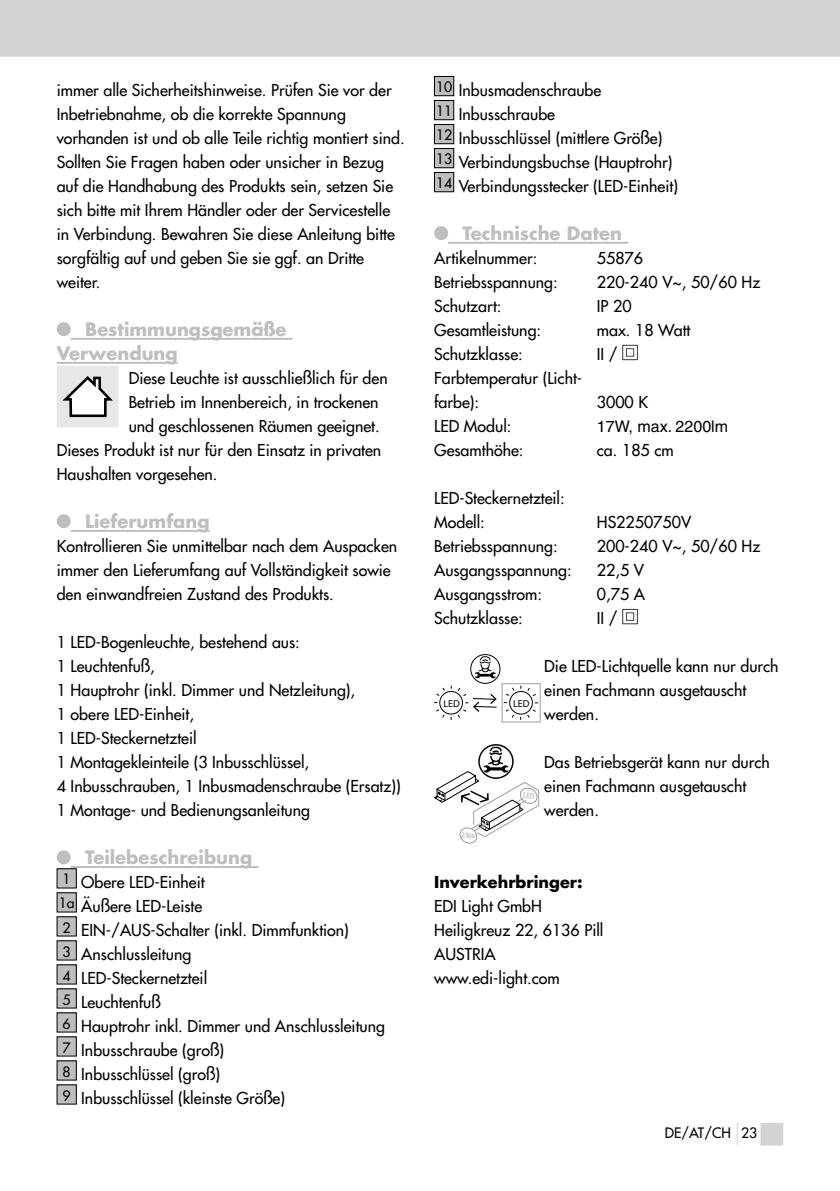
<style>
.page{position:relative;width:840px;height:1191px;background:#fff}
.page>*{position:absolute;margin:0;border:0;box-sizing:border-box;transform-origin:0 0}
.t1{font:700 18px/24px "Futura";color:#bcbec0}
.t2{font:16px/24px "Futura";color:#000}
.t3{font:700 16px "Futura";color:#000}
.t4{font:16px "Helvetica CE";color:#000}
.t5{font:14px "Futura";color:#000}
.t6{font:10px "Myriad Pro";color:#000}
.t7{font:7.2px "Myriad Pro";color:#9e9e9c;scale:.95 1}
</style>
<div class="page">
<div style="left:760px;top:1123px;width:22px;height:22px;background:#d1d3d4"></div>
<div style="left:0;top:0;width:839px;height:57px;background:#d1d3d4"></div>
<hr style="left:71px;top:338px;width:221px;height:2px;background:#bcbec0">
<hr style="left:57px;top:362px;width:121px;height:2px;background:#bcbec0">
<hr style="left:71px;top:530px;width:138px;height:2px;background:#bcbec0">
<hr style="left:71px;top:866px;width:187px;height:2px;background:#bcbec0">
<div style="left:58px;top:323px;width:12px;height:12px;background:#bcbec0;border-radius:50%"></div>
<div style="left:57px;top:322px;width:14px;height:14px;border:2px solid #bcbec0;border-radius:50%"></div>
<div style="left:58px;top:367px;width:59px;height:59px;background:#e6e7e8"></div>
<svg style="left:62px;top:376px;width:51px;height:41px"></svg>
<div style="left:57px;top:366px;width:61px;height:61px;border:2px solid #e6e7e8"></div>
<div style="left:58px;top:515px;width:12px;height:12px;background:#bcbec0;border-radius:50%"></div>
<div style="left:57px;top:514px;width:14px;height:14px;border:2px solid #bcbec0;border-radius:50%"></div>
<div style="left:58px;top:851px;width:12px;height:12px;background:#bcbec0;border-radius:50%"></div>
<div style="left:57px;top:850px;width:14px;height:14px;border:2px solid #bcbec0;border-radius:50%"></div>
<div style="left:57px;top:868px;width:19px;height:20px;background:#bcbec0"></div>
<div style="left:57px;top:868px;width:20px;height:20px;border:1px solid #000"></div>
<div style="left:57px;top:892px;width:19px;height:20px;background:#bcbec0"></div>
<div style="left:57px;top:892px;width:20px;height:20px;border:1px solid #000"></div>
<div style="left:57px;top:916px;width:19px;height:20px;background:#bcbec0"></div>
<div style="left:57px;top:916px;width:20px;height:20px;border:1px solid #000"></div>
<div style="left:57px;top:940px;width:19px;height:20px;background:#bcbec0"></div>
<div style="left:57px;top:940px;width:20px;height:20px;border:1px solid #000"></div>
<div style="left:57px;top:964px;width:19px;height:20px;background:#bcbec0"></div>
<div style="left:57px;top:964px;width:20px;height:20px;border:1px solid #000"></div>
<div style="left:57px;top:988px;width:19px;height:20px;background:#bcbec0"></div>
<div style="left:57px;top:1012px;width:19px;height:20px;background:#bcbec0"></div>
<div style="left:57px;top:1036px;width:19px;height:20px;background:#bcbec0"></div>
<div style="left:57px;top:1060px;width:19px;height:20px;background:#bcbec0"></div>
<div style="left:57px;top:1084px;width:19px;height:20px;background:#bcbec0"></div>
<hr style="left:448px;top:242px;width:180px;height:2px;background:#bcbec0">
<div style="left:434px;top:76px;width:19px;height:20px;background:#bcbec0"></div>
<div style="left:434px;top:76px;width:20px;height:20px;border:1px solid #000"></div>
<div style="left:434px;top:100px;width:19px;height:20px;background:#bcbec0"></div>
<div style="left:434px;top:100px;width:20px;height:20px;border:1px solid #000"></div>
<div style="left:434px;top:124px;width:19px;height:20px;background:#bcbec0"></div>
<div style="left:434px;top:124px;width:20px;height:20px;border:1px solid #000"></div>
<div style="left:434px;top:148px;width:19px;height:20px;background:#bcbec0"></div>
<div style="left:434px;top:148px;width:20px;height:20px;border:1px solid #000"></div>
<div style="left:434px;top:172px;width:19px;height:20px;background:#bcbec0"></div>
<div style="left:434px;top:172px;width:20px;height:20px;border:1px solid #000"></div>
<div style="left:435px;top:227px;width:12px;height:12px;background:#bcbec0;border-radius:50%"></div>
<div style="left:434px;top:226px;width:14px;height:14px;border:2px solid #bcbec0;border-radius:50%"></div>
<svg style="left:622px;top:345px;width:15px;height:15px"></svg>
<svg style="left:622px;top:609px;width:15px;height:15px"></svg>
<svg style="left:434px;top:654px;width:104px;height:66px"></svg>
<div style="left:501px;top:683px;width:39px;height:39px;border:1px solid #9e9e9c"></div>
<div style="left:478px;top:744px;width:35px;height:35px;border:1px solid #000;border-radius:50%"></div>
<svg style="left:434px;top:747px;width:105px;height:97px"></svg>
<p class="t2" style="left:57px;top:78px;width:349px">immer alle Sicherheitshinweise. Prüfen Sie vor der Inbetriebnahme, ob die korrekte Spannung vorhanden ist und ob alle Teile richtig montiert sind.<br>Sollten Sie Fragen haben oder unsicher in Bezug auf die Handhabung des Produkts sein, setzen Sie sich bitte mit Ihrem Händler oder der Servicestelle in Verbindung. Bewahren Sie diese Anleitung bitte sorgfältig auf und geben Sie sie ggf. an Dritte weiter.</p>
<p class="t1" style="left:57px;top:317px;width:231px;text-indent:28px">Bestimmungsgemäße<br>Verwendung</p>
<p class="t2" style="left:129px;top:366px;width:260px">Diese Leuchte ist ausschließlich für den</p>
<p class="t2" style="left:129px;top:390px;width:251px">Betrieb im Innenbereich, in trockenen</p>
<p class="t2" style="left:129px;top:414px;width:252px">und geschlossenen Räumen geeignet.</p>
<p class="t2" style="left:57px;top:438px;width:326px">Dieses Produkt ist nur fü r den Einsatz in privaten</p>
<p class="t2" style="left:57px;top:462px;width:162px">Haushalten vorgesehen.</p>
<p class="t1" style="left:85px;top:509px;width:126px">Lieferumfang</p>
<p class="t2" style="left:57px;top:534px;width:342px">Kontrollieren Sie unmittelbar nach dem Auspacken immer den Lieferumfang auf Vollständigkeit sowie den einwandfreien Zustand des Produkts.</p>
<p class="t2" style="left:57px;top:630px;width:345px">1 LED-Bogenleuchte, bestehend aus:<br>1 Leuchtenfuß,<br>1 Hauptrohr (inkl. Dimmer und Netzleitung),<br>1 obere LED-Einheit,<br>1 LED-Steckernetzteil<br>1 Montagekleinteile (3 Inbusschlüssel,<br>4 Inbusschrauben, 1 Inbusmadenschraube (Ersatz))<br>1 Montage- und Bedienungsanleitung</p>
<p class="t1" style="left:85px;top:845px;width:168px">Teilebeschreibung</p>
<p class="t2" style="left:59px;top:870px;width:327px"><sup>1</sup> Obere LED-Einheit<br><sup>1a</sup> Äußere LED-Leiste<br><sup>2</sup> EIN-/AUS-Schalter (inkl. Dimmfunktion)<br><sup>3</sup> Anschlussleitung<br><sup>4</sup> LED-Steckernetzteil<br><sup>5</sup> Leuchtenfuß<br><sup>6</sup> Hauptrohr inkl. Dimmer und Anschlussleitung<br><sup>7</sup> Inbusschraube (groß)<br><sup>8</sup> Inbusschlüssel (groß)<br><sup>9</sup> Inbusschlüssel (kleinste Größe)</p>
<p class="t2" style="left:436px;top:78px;width:243px"><sup>10</sup> Inbusmadenschraube<br><sup>11</sup> Inbusschraube<br><sup>12</sup> Inbusschlüssel (mittlere Größe)<br><sup>13</sup> Verbindungsbuchse (Hauptrohr)<br><sup>14</sup> Verbindungsstecker (LED-Einheit)</p>
<p class="t1" style="left:462px;top:221px;width:161px">Technische Daten</p>
<p class="t2" style="left:434px;top:246px;width:104px">Artikelnummer:</p>
<p class="t2" style="left:596px;top:246px;width:48px">55876</p>
<p class="t2" style="left:434px;top:270px;width:125px">Betriebsspannung:</p>
<p class="t2" style="left:596px;top:270px;width:165px">220-240 V~, 50/60 Hz</p>
<p class="t2" style="left:434px;top:294px;width:69px">Schutzart:</p>
<p class="t2" style="left:596px;top:294px;width:36px">IP 20</p>
<p class="t2" style="left:434px;top:318px;width:108px">Gesamtleistung:</p>
<p class="t2" style="left:596px;top:318px;width:95px">max. 18 Watt</p>
<p class="t2" style="left:434px;top:342px;width:90px">Schutzklasse:</p>
<p class="t2" style="left:596px;top:342px;width:22px">II /</p>
<p class="t2" style="left:434px;top:366px;width:149px">Farbtemperatur (Licht&shy;farbe):</p>
<p class="t2" style="left:596px;top:390px;width:53px">3000 K</p>
<p class="t2" style="left:434px;top:414px;width:79px">LED Modul:</p>
<p class="t4" style="left:596px;top:417px;width:133px">17W, max. 2200lm</p>
<p class="t2" style="left:434px;top:438px;width:91px">Gesamthöhe:</p>
<p class="t2" style="left:596px;top:438px;width:78px">ca. 185 cm</p>
<p class="t2" style="left:434px;top:486px;width:132px">LED-Steckernetzteil:<br>Modell:</p>
<p class="t2" style="left:596px;top:510px;width:96px">HS2250750V</p>
<p class="t2" style="left:434px;top:534px;width:125px">Betriebsspannung:</p>
<p class="t2" style="left:596px;top:534px;width:165px">200-240 V~, 50/60 Hz</p>
<p class="t2" style="left:434px;top:558px;width:139px">Ausgangsspannung:</p>
<p class="t2" style="left:596px;top:558px;width:49px">22,5 V</p>
<p class="t2" style="left:434px;top:582px;width:109px">Ausgangsstrom:</p>
<p class="t2" style="left:596px;top:582px;width:50px">0,75 A</p>
<p class="t2" style="left:434px;top:606px;width:90px">Schutzklasse:</p>
<p class="t2" style="left:596px;top:606px;width:22px">II /</p>
<p class="t6" style="left:443px;top:697px;width:18px">LED</p>
<p class="t6" style="left:513px;top:697px;width:18px">LED</p>
<p class="t7" style="left:462px;top:830px;width:17px;rotate:9deg">230V</p>
<p class="t2" style="left:544px;top:654px;width:236px">Die LED-Lichtquelle kann nur durch einen Fachmann ausgetauscht werden.</p>
<p class="t2" style="left:544px;top:750px;width:227px">Das Betriebsgerät kann nur durch einen Fachmann ausgetauscht werden.</p>
<p class="t3" style="left:434px;top:871px;width:150px">Inverkehrbringer:</p>
<p class="t2" style="left:434px;top:894px;width:171px">EDI Light GmbH<br>Heiligkreuz 22, 6136 Pill<br>AUSTRIA www.edi-light.com</p>
<p class="t5" style="left:664px;top:1123px;width:94px">DE/AT/CH 23</p>
</div>
